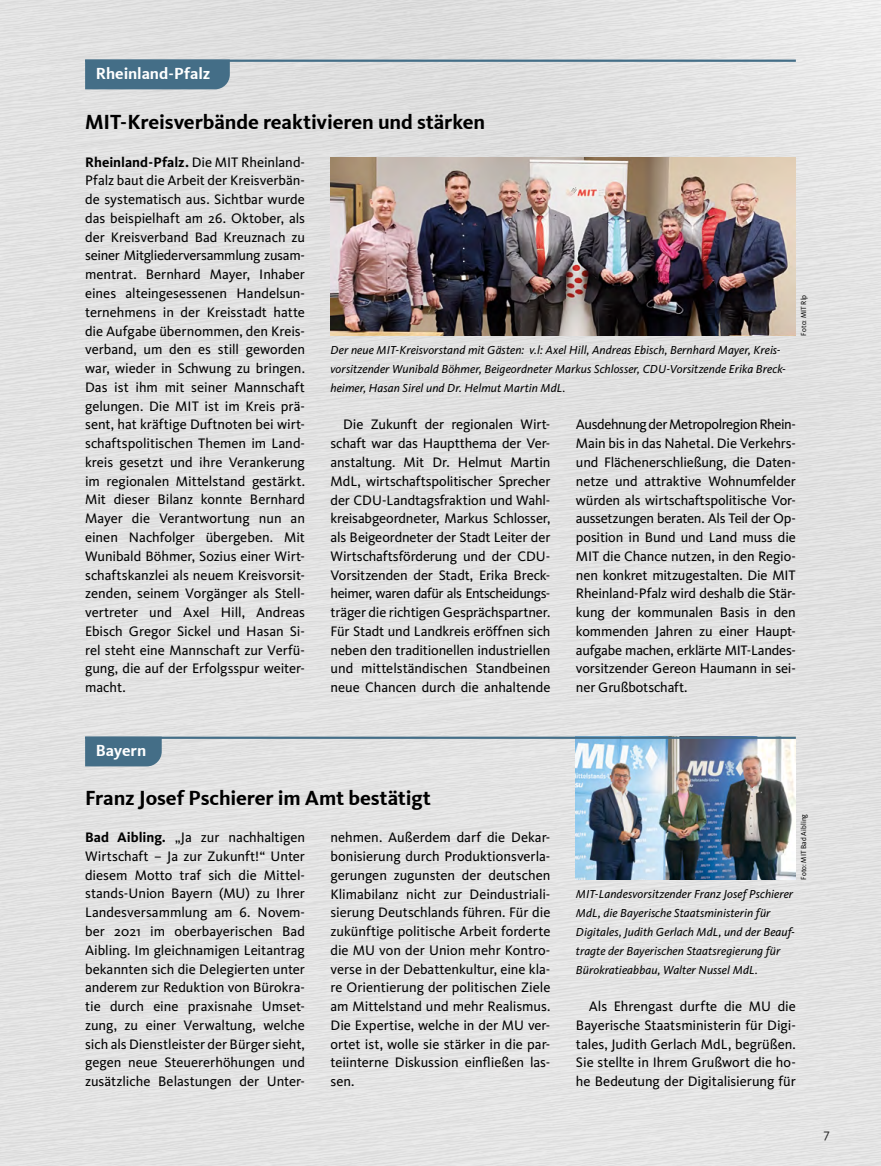
<style>
.page{position:relative;width:881px;height:1166px;background:#fff}
.page>*{position:absolute;margin:0;border:0;box-sizing:border-box;transform-origin:0 0}
.t1{font:700 21px "CDU Kievit Tab";letter-spacing:-.005em;color:#000}
.t2{font:700 16.5px "CDU Kievit Tab";letter-spacing:-.005em;color:#fff}
.t3{font:14.25px/18.8px "CDU Kievit";letter-spacing:-.005em;color:#000;text-align:justify}
.t4{font:13.5px "CDU Kievit";color:#000}
.t5{font:italic 12px/18.8px "CDU Kievit";letter-spacing:.005em;color:#000}
.t6{font:7.5px "CDU Kievit Tab";letter-spacing:.015em;color:#000;scale:.95 1}
.s1{font-weight:700}
</style>
<div class="page">
<div style="left:0;top:0;width:880px;height:1165px;background:#e2e2e2"></div>
<img style="left:330px;top:157px;width:465px;height:178px">
<div style="left:85px;top:62px;width:145px;height:27px;background:#446e87"></div>
<hr style="left:85px;top:60px;width:710px;height:2px;background:#446e87">
<img style="left:575px;top:738px;width:220px;height:141px">
<hr style="left:85px;top:736px;width:710px;height:2px;background:#446e87">
<svg style="left:85px;top:736px;width:77px;height:30px;background:#49728a"></svg>
<p class="t2" style="left:96px;top:63px;width:116px">Rheinland-Pfalz</p>
<h1 class="t1" style="left:85px;top:110px;width:401px">MIT-Kreisverbände reaktivieren und stärken</h1>
<p class="t3" style="left:85px;top:153px;width:221px"><span class="s1">Rheinland-Pfalz.</span> Die MIT Rheinland-Pfalz baut die Arbeit der Kreisverbän&shy;de systematisch aus. Sichtbar wurde das beispielhaft am 26. Oktober, als der Kreisverband Bad Kreuznach zu seiner Mitgliederversammlung zusam&shy;mentrat. Bernhard Mayer, Inhaber eines alteingesessenen Handelsun&shy;ternehmens in der Kreisstadt hatte die Aufgabe übernommen, den Kreis&shy;verband, um den es still geworden war, wieder in Schwung zu bringen.<br>Das ist ihm mit seiner Mannschaft gelungen. Die MIT ist im Kreis prä&shy;sent, hat kräftige Duftnoten bei wirt&shy;schaftspolitischen Themen im Land&shy;kreis gesetzt und ihre Verankerung im regionalen Mittelstand gestärkt.<br>Mit dieser Bilanz konnte Bernhard Mayer die Verantwortung nun an einen Nachfolger übergeben. Mit Wunibald Böhmer, Sozius einer Wirt&shy;schaftskanzlei als neuem Kreisvorsit&shy;zenden, seinem Vorgänger als Stell&shy;vertreter und Axel Hill, Andreas Ebisch Gregor Sickel und Hasan Si&shy;rel steht eine Mannschaft zur Verfü&shy;gung, die auf der Erfolgsspur weiter&shy;macht.</p>
<p class="t5" style="left:330px;top:341px;width:457px">Der neue MIT-Kreisvorstand mit Gästen: v.l: Axel Hill, Andreas Ebisch, Bernhard Mayer, Kreis&shy;vorsitzender Wunibald Böhmer, Beigeordneter Markus Schlosser, CDU-Vorsitzende Erika Breck&shy;heimer, Hasan Sirel und Dr. Helmut Martin MdL.</p>
<p class="t6" style="left:799px;top:335px;width:44px;rotate:-90deg">Foto: MIT Rlp</p>
<p class="t3" style="left:330px;top:415px;width:221px;text-indent:13px">Die Zukunft der regionalen Wirt&shy;schaft war das Hauptthema der Ver&shy;anstaltung. Mit Dr. Helmut Martin MdL, wirtschaftspolitischer Sprecher der CDU-Landtagsfraktion und Wahl&shy;kreisabgeordneter, Markus Schlosser, als Beigeordneter der Stadt Leiter der Wirtschaftsförderung und der CDU-Vorsitzenden der Stadt, Erika Breck&shy;heimer, waren dafür als Entscheidungs&shy;träger die richtigen Gesprächspartner.<br>Für Stadt und Landkreis eröffnen sich neben den traditionellen industriellen und mittelständischen Standbeinen neue Chancen durch die anhaltende</p>
<p class="t3" style="left:575px;top:415px;width:221px">Ausdehnung der Metropolregion Rhein-Main bis in das Nahetal. Die Verkehrs&shy;und Flächenerschließung, die Daten&shy;netze und attraktive Wohnumfelder würden als wirtschaftspolitische Vor&shy;aussetzungen beraten. Als Teil der Op&shy;position in Bund und Land muss die MIT die Chance nutzen, in den Regio&shy;nen konkret mitzugestalten. Die MIT Rheinland-Pfalz wird deshalb die Stär&shy;kung der kommunalen Basis in den kommenden Jahren zu einer Haupt&shy;aufgabe machen, erklärte MIT-Landes&shy;vorsitzender Gereon Haumann in sei&shy;ner Grußbotschaft.</p>
<p class="t2" style="left:96px;top:740px;width:52px">Bayern</p>
<h1 class="t1" style="left:85px;top:785px;width:347px">Franz Josef Pschierer im Amt bestätigt</h1>
<p class="t3" style="left:85px;top:828px;width:221px"><span class="s1">Bad Aibling.</span> „Ja zur nachhaltigen Wirtschaft – Ja zur Zukunft!“ Unter diesem Motto traf sich die Mittel&shy;stands-Union Bayern (MU) zu Ihrer Landesversammlung am 6. Novem&shy;ber 2021 im oberbayerischen Bad Aibling. Im gleichnamigen Leitantrag bekannten sich die Delegierten unter anderem zur Reduktion von Bürokra&shy;tie durch eine praxisnahe Umset&shy;zung, zu einer Verwaltung, welche sich als Dienstleister der Bürger sieht, gegen neue Steuererhöhungen und zusätzliche Belastungen der Unter-</p>
<p class="t3" style="left:330px;top:828px;width:221px">nehmen. Außerdem darf die Dekar&shy;bonisierung durch Produktionsverla&shy;gerungen zugunsten der deutschen Klimabilanz nicht zur Deindustriali&shy;sierung Deutschlands führen. Für die zukünftige politische Arbeit forderte die MU von der Union mehr Kontro&shy;verse in der Debattenkultur, eine kla&shy;re Orientierung der politischen Ziele am Mittelstand und mehr Realismus.<br>Die Expertise, welche in der MU ver&shy;ortet ist, wolle sie stärker in die par&shy;teiinterne Diskussion einfließen las&shy;sen.</p>
<p class="t6" style="left:799px;top:879px;width:71px;rotate:-90deg">Foto: MIT Bad Aibling</p>
<p class="t5" style="left:575px;top:884px;width:220px">MIT-Landesvorsitzender Franz Josef Pschierer MdL, die Bayerische Staatsministerin für Digitales, Judith Gerlach MdL, und der Beauf&shy;tragte der Bayerischen Staatsregierung für Bürokratieabbau, Walter Nussel MdL.</p>
<p class="t3" style="left:575px;top:996px;width:221px;text-indent:13px">Als Ehrengast durfte die MU die Bayerische Staatsministerin für Digi&shy;tales, Judith Gerlach MdL, begrüßen.<br>Sie stellte in Ihrem Grußwort die ho&shy;he Bedeutung der Digitalisierung für</p>
<p class="t4" style="left:823px;top:1125px;width:8px">7</p>
</div>
